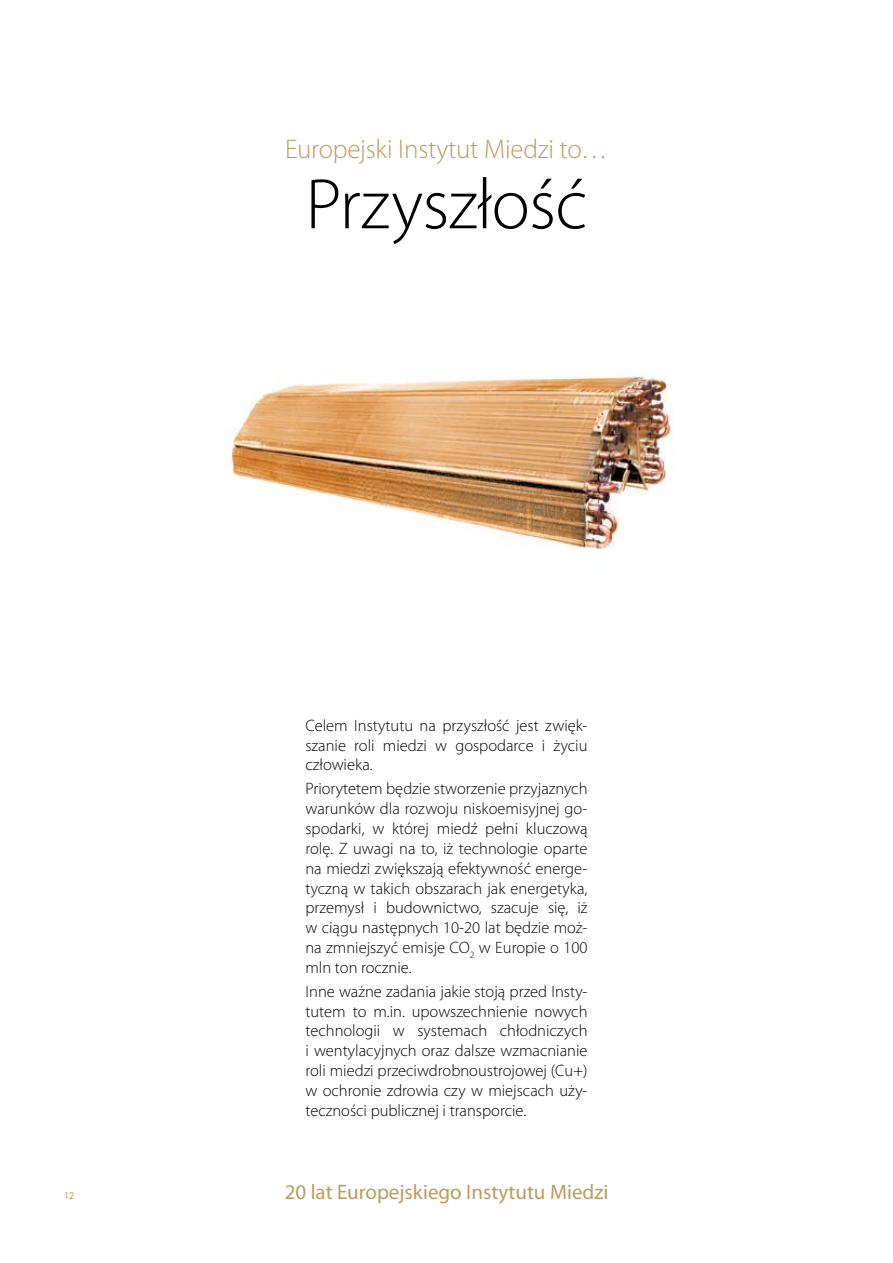
<style>
.page{position:relative;width:893px;height:1263px;background:#fff}
.page>*{position:absolute;margin:0;border:0;box-sizing:border-box;transform-origin:0 0}
.t1{font:300 72px "Myriad Pro";letter-spacing:-.01em;color:#000}
.t2{font:300 27px "Myriad Pro";letter-spacing:-.01em;color:#c09a5b}
.t3{font:21px "Myriad Pro";color:#c09a5b}
.t4{font:300 16.5px/19.8px "Myriad Pro";color:#000;text-align:justify}
.t5{font:10.5px "Futura TOT Boo";color:#c09a5b}
</style>
<div class="page">
<img style="left:230px;top:375px;width:445px;height:177px">
<p class="t5" style="left:64px;top:1189px;width:13px">12</p>
<h2 class="t2" style="left:285px;top:132px;width:324px">Europejski Instytut Miedzi to…</h2>
<h1 class="t1" style="left:306px;top:161px;width:283px">Przyszłość</h1>
<p class="t4" style="left:305px;top:715px;width:284px">Celem Instytutu na przyszłość jest zwięk&shy;szanie roli miedzi w gospodarce i życiu człowieka.</p>
<p class="t4" style="left:305px;top:779px;width:284px">Priorytetem będzie stworzenie przyjaznych warunków dla rozwoju niskoemisyjnej go&shy;spodarki, w której miedź pełni kluczową rolę. Z uwagi na to, iż technologie oparte na miedzi zwiększają efektywność energe&shy;tyczną w takich obszarach jak energetyka, przemysł i budownictwo, szacuje się, iż w ciągu następnych 10-20 lat będzie moż&shy;na zmniejszyć emisje CO<sub>2</sub> w Europie o 100 mln ton rocznie.</p>
<p class="t4" style="left:305px;top:981px;width:284px">Inne ważne zadania jakie stoją przed Insty&shy;tutem to m.in. upowszechnienie nowych technologii w systemach chłodniczych i wentylacyjnych oraz dalsze wzmacnianie roli miedzi przeciwdrobnoustrojowej (Cu+) w ochronie zdrowia czy w miejscach uży&shy;teczności publicznej i transporcie.</p>
<p class="t3" style="left:285px;top:1179px;width:325px">20 lat Europejskiego I nstytutu Miedzi</p>
</div>
